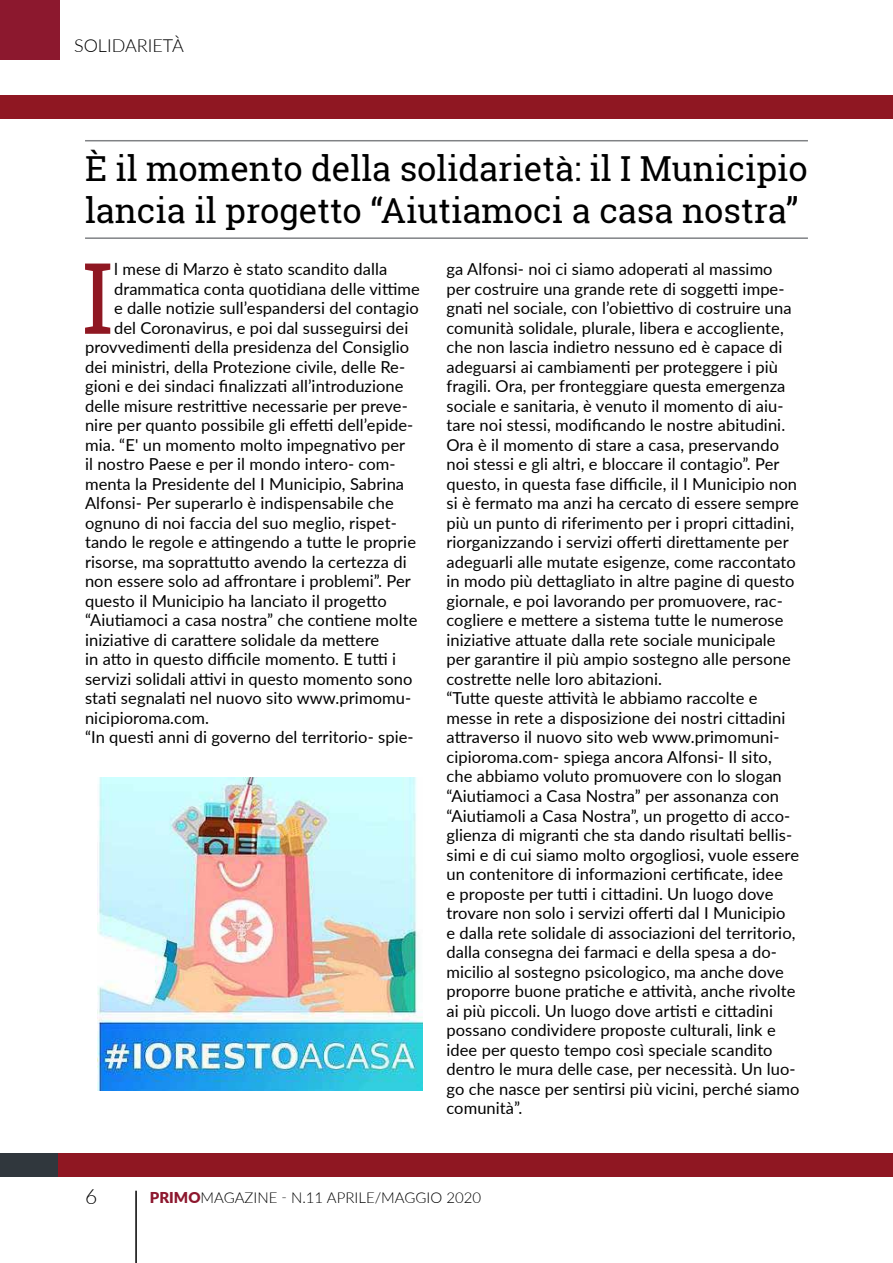
<style>
.page{position:relative;width:893px;height:1263px;background:#fff}
.page>*{position:absolute;margin:0;border:0;box-sizing:border-box;transform-origin:0 0}
.t1{font:98.85px "Roboto Slab";color:#8f1722}
.t2{font:34.5px/41.4px "Roboto Slab";color:#000}
.t3{font:300 21px "Lato";color:#000}
.t4{font:300 18px "Lato";color:#000}
.t5{font:16.5px/19.5px "Lato";letter-spacing:.005em;color:#000}
.t6{font:300 15px "Lato";color:#000}
.s1{font-weight:900;color:#8d172e}
</style>
<div class="page">
<hr style="left:135px;top:1191px;width:2px;height:72px;background:#000">
<div style="left:36px;top:1153px;width:857px;height:24px;background:#8f1722"></div>
<div style="left:0;top:1153px;width:57px;height:24px;background:#30373d"></div>
<div style="left:0;top:96px;width:893px;height:23px;background:#8f1722"></div>
<div style="left:0;top:0;width:60px;height:60px;background:#8c182e"></div>
<img style="left:98px;top:777px;width:324px;height:313px">
<hr style="left:85px;top:237px;width:723px;height:2px;background:#808285">
<hr style="left:85px;top:140px;width:723px;height:1px;background:#808285">
<p class="t4" style="left:74px;top:33px;width:111px">SOLIDARIETÀ</p>
<h2 class="t2" style="left:85px;top:148px;width:724px">È il momento della solidarietà: il I Municipio lancia il progetto “Aiutiamoci a casa nostra”</h2>
<h1 class="t1" style="left:82px;top:230px;width:33px">I</h1>
<p class="t5" style="left:114px;top:259px;width:275px">l mese di Marzo è stato scandito dalla</p>
<p class="t5" style="left:446px;top:259px;width:354px">ga Alfonsi- noi ci siamo adoperati al massimo per costruire una grande rete di soggetti impe&shy;gnati nel sociale, con l’obiettivo di costruire una comunità solidale, plurale, libera e accogliente, che non lascia indietro nessuno ed è capace di adeguarsi ai cambiamenti per proteggere i più fragili. Ora, per fronteggiare questa emergenza sociale e sanitaria, è venuto il momento di aiu&shy;tare noi stessi, modificando le nostre abitudini.<br>Ora è il momento di stare a casa, preservando noi stessi e gli altri, e bloccare il contagio”. Per questo, in questa fase difficile, il I Municipio non si è fermato ma anzi ha cercato di essere sempre più un punto di riferimento per i propri cittadini, riorganizzando i servizi offerti direttamente per adeguarli alle mutate esigenze, come raccontato in modo più dettagliato in altre pagine di questo giornale, e poi lavorando per promuovere, rac&shy;cogliere e mettere a sistema tutte le numerose iniziative attuate dalla rete sociale municipale per garantire il più ampio sostegno alle persone costrette nelle loro abitazioni.<br>“Tutte queste attività le abbiamo raccolte e messe in rete a disposizione dei nostri cittadini attraverso il nuovo sito web www.primomuni&shy;cipioroma.com- spiega ancora Alfonsi- Il sito, che abbiamo voluto promuovere con lo slogan “Aiutiamoci a Casa Nostra” per assonanza con “Aiutiamoli a Casa Nostra”, un progetto di acco&shy;glienza di migranti che sta dando risultati bellis&shy;simi e di cui siamo molto orgogliosi, vuole essere un contenitore di informazioni certificate, idee<br>e proposte per tutti i cittadini. Un luogo dove trovare non solo i servizi offerti dal I Municipio<br>e dalla rete solidale di associazioni del territorio, dalla consegna dei farmaci e della spesa a do&shy;micilio al sostegno psicologico, ma anche dove proporre buone pratiche e attività, anche rivolte ai più piccoli. Un luogo dove artisti e cittadini possano condividere proposte culturali, link e idee per questo tempo così speciale scandito dentro le mura delle case, per necessità. Un luo&shy;go che nasce per sentirsi più vicini, perché siamo comunità”.</p>
<p class="t5" style="left:114px;top:278px;width:307px">drammatica conta quotidiana delle vittime</p>
<p class="t5" style="left:114px;top:298px;width:306px">e dalle notizie sull’espandersi del contagio</p>
<p class="t5" style="left:114px;top:317px;width:296px">del Coronavirus, e poi dal susseguirsi dei</p>
<p class="t5" style="left:85px;top:337px;width:326px">provvedimenti della presidenza del Consiglio</p>
<p class="t5" style="left:85px;top:356px;width:322px">dei ministri, della Protezione civile, delle Re-</p>
<p class="t5" style="left:85px;top:376px;width:320px">gioni e dei sindaci finalizzati all’introduzione</p>
<p class="t5" style="left:85px;top:395px;width:324px">delle misure restrittive necessarie per preve-</p>
<p class="t5" style="left:85px;top:415px;width:330px">nire per quanto possibile gli effetti dell’epide-</p>
<p class="t5" style="left:85px;top:434px;width:322px">mia. “E' un momento molto impegnativo per</p>
<p class="t5" style="left:85px;top:454px;width:312px">il nostro Paese e per il mondo intero- com-</p>
<p class="t5" style="left:85px;top:473px;width:321px">menta la Presidente del I Municipio, Sabrina</p>
<p class="t5" style="left:85px;top:493px;width:310px">Alfonsi- Per superarlo è indispensabile che</p>
<p class="t5" style="left:85px;top:512px;width:313px">ognuno di noi faccia del suo meglio, rispet-</p>
<p class="t5" style="left:85px;top:532px;width:332px">tando le regole e attingendo a tutte le proprie</p>
<p class="t5" style="left:85px;top:551px;width:323px">risorse, ma soprattutto avendo la certezza di</p>
<p class="t5" style="left:85px;top:571px;width:327px">non essere solo ad affrontare i problemi”. Per</p>
<p class="t5" style="left:85px;top:590px;width:303px">questo il Municipio ha lanciato il progetto</p>
<p class="t5" style="left:85px;top:610px;width:334px">“Aiutiamoci a casa nostra” che contiene molte</p>
<p class="t5" style="left:85px;top:629px;width:296px">iniziative di carattere solidale da mettere</p>
<p class="t5" style="left:85px;top:649px;width:313px">in atto in questo difficile momento. E tutti i</p>
<p class="t5" style="left:85px;top:668px;width:329px">servizi solidali attivi in questo momento sono</p>
<p class="t5" style="left:85px;top:688px;width:328px">stati segnalati nel nuovo sito www.primomu-</p>
<p class="t5" style="left:85px;top:707px;width:126px">nicipioroma.com.</p>
<p class="t5" style="left:85px;top:727px;width:330px">“In questi anni di governo del territorio- spie-</p>
<p class="t3" style="left:85px;top:1182px;width:14px">6</p>
<p class="t6" style="left:150px;top:1187px;width:333px"><span class="s1">PRIMO</span>MAGAZINE - N.11 APRILE/MAGGIO 2020</p>
</div>
